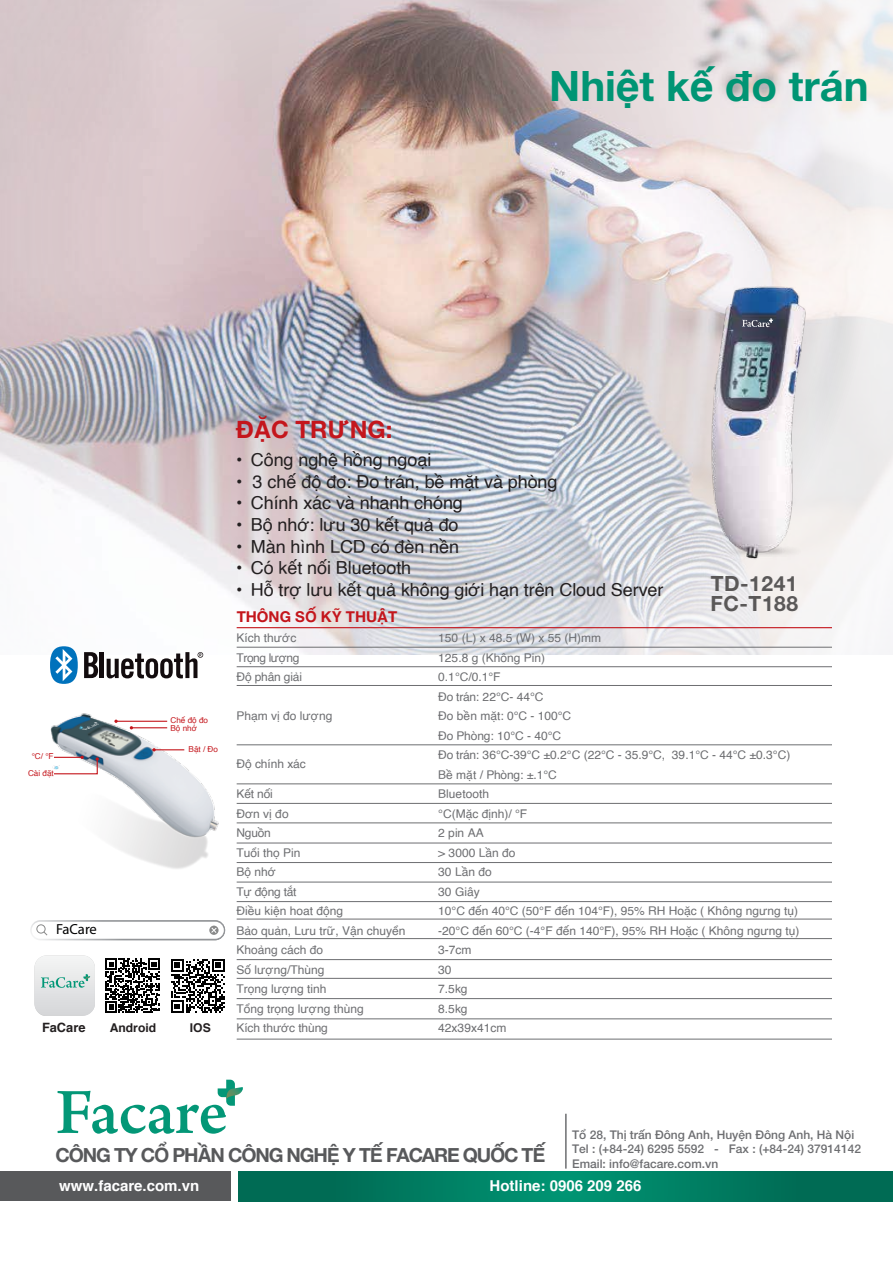
<style>
.page{position:relative;width:893px;height:1263px;background:#fff}
.page>*{position:absolute;margin:0;border:0;box-sizing:border-box;transform-origin:0 0}
.t1{font:700 42px "Helvetica Neue";color:#009574}
.t2{font:700 24px "Helvetica Neue";color:#c4161c}
.t3{font:700 21px "Helvetica Neue";letter-spacing:.025em;color:#5a5858}
.t4{font:700 19.5px "Helvetica Neue";letter-spacing:-.06em;color:#58595b}
.t5{font:18px "Helvetica";letter-spacing:-.005em;color:#231f20}
.t6{font:700 15px "Helvetica";color:#fff}
.t7{font:700 15px "Helvetica Neue";color:#c4161c}
.t8{font:14.55px "Myriad Pro";letter-spacing:-.005em;color:#010101}
.t9{font:700 12.75px "Helvetica";color:#231f20}
.t10{font:700 12.15px "Helvetica";color:#231f20}
.t11{font:12px/19.5px "Helvetica";color:#6d6e71}
.t12{font:500 12px/14.4px "Helvetica Neue";color:#6d6e71}
.t13{font:8.1px/8.2px "Helvetica";color:#c4161c}
</style>
<div class="page">
<img style="left:0;top:0;width:893px;height:654px">
<hr style="left:237px;top:666px;width:595px;height:1px;background:#6d6e71">
<hr style="left:237px;top:685px;width:595px;height:1px;background:#6d6e71">
<hr style="left:237px;top:627px;width:595px;height:1px;background:#c4161c">
<hr style="left:237px;top:647px;width:595px;height:1px;background:#6d6e71">
<hr style="left:237px;top:744px;width:595px;height:1px;background:#6d6e71">
<hr style="left:237px;top:784px;width:595px;height:1px;background:#6d6e71">
<hr style="left:237px;top:803px;width:595px;height:1px;background:#6d6e71">
<hr style="left:237px;top:823px;width:595px;height:1px;background:#6d6e71">
<hr style="left:237px;top:843px;width:595px;height:1px;background:#6d6e71">
<hr style="left:237px;top:862px;width:595px;height:1px;background:#6d6e71">
<hr style="left:237px;top:882px;width:595px;height:1px;background:#6d6e71">
<hr style="left:237px;top:901px;width:595px;height:1px;background:#6d6e71">
<hr style="left:237px;top:919px;width:595px;height:1px;background:#6d6e71">
<hr style="left:237px;top:938px;width:595px;height:1px;background:#6d6e71">
<hr style="left:237px;top:959px;width:595px;height:1px;background:#6d6e71">
<hr style="left:237px;top:978px;width:595px;height:1px;background:#6d6e71">
<hr style="left:237px;top:998px;width:595px;height:1px;background:#6d6e71">
<hr style="left:237px;top:1018px;width:595px;height:1px;background:#6d6e71">
<hr style="left:237px;top:1039px;width:595px;height:1px;background:#6d6e71">
<svg style="left:84px;top:652px;width:14px;height:26px"></svg>
<hr style="left:100px;top:652px;width:4px;height:26px;background:#130c0e">
<svg style="left:107px;top:652px;width:96px;height:26px"></svg>
<svg style="left:50px;top:646px;width:28px;height:38px"></svg>
<hr style="left:565px;top:1114px;width:2px;height:54px;background:#6d6e71">
<div style="left:0;top:1171px;width:231px;height:30px;background:#58595b"></div>
<svg style="left:238px;top:1171px;width:655px;height:30px;background:#007a5f"></svg>
<svg style="left:57px;top:1080px;width:186px;height:54px"></svg>
<svg style="left:30px;top:920px;width:195px;height:20px"></svg>
<div style="left:32px;top:922px;width:192px;height:17px;background:#fff;border-radius:9px"></div>
<svg style="left:36px;top:924px;width:11px;height:11px"></svg>
<svg style="left:209px;top:925px;width:10px;height:10px"></svg>
<svg style="left:211px;top:927px;width:6px;height:6px"></svg>
<svg style="left:34px;top:955px;width:61px;height:61px"></svg>
<svg style="left:105px;top:958px;width:55px;height:55px"></svg>
<svg style="left:171px;top:959px;width:54px;height:54px"></svg>
<img style="left:50px;top:713px;width:198px;height:156px">
<hr style="left:116px;top:721px;width:51px;height:1px;background:#c4161c">
<hr style="left:132px;top:727px;width:35px;height:1px;background:#c4161c">
<svg style="left:53px;top:756px;width:46px;height:19px"></svg>
<hr style="left:152px;top:749px;width:32px;height:1px;background:#c4161c">
<img style="left:690px;top:276px;width:147px;height:309px">
<svg style="left:742px;top:318px;width:31px;height:9px"></svg>
<svg style="left:78px;top:722px;width:21px;height:8px"></svg>
<h1 class="t1" style="left:549px;top:53px;width:321px">Nhiệt kế đo trán</h1>
<p class="t13" style="left:28px;top:749px;width:27px;line-height:16.5px;text-align:center">°C/ °F<br>Cài đặt</p>
<p class="t8" style="left:56px;top:920px;width:42px">FaCare</p>
<p class="t13" style="left:171px;top:716px;width:39px">Chế độ đo<br>Bộ nhớ</p>
<p class="t13" style="left:189px;top:745px;width:31px">Bật / Đo</p>
<p class="t9" style="left:42px;top:1020px;width:45px">FaCare</p>
<p class="t10" style="left:110px;top:1020px;width:48px">Android</p>
<p class="t10" style="left:190px;top:1020px;width:22px">IOS</p>
<h2 class="t2" style="left:236px;top:411px;width:158px">ĐẶC TRƯNG:</h2>
<h3 class="t5" style="left:236px;top:446px;width:197px">• Công nghệ hồng ngoại</h3>
<h3 class="t5" style="left:236px;top:468px;width:323px">• 3 chế độ đo: Đo trán, bề mặt và phòng</h3>
<h3 class="t5" style="left:236px;top:489px;width:228px">• Chính xác và nhanh chóng</h3>
<h3 class="t5" style="left:236px;top:511px;width:224px">• Bộ nhớ: lưu 30 kết quả đo</h3>
<h3 class="t5" style="left:236px;top:532px;width:224px">• Màn hình LCD có đèn nền</h3>
<h3 class="t5" style="left:236px;top:554px;width:177px">• Có kết nối Bluetooth</h3>
<h3 class="t5" style="left:236px;top:576px;width:429px">• Hỗ trợ lưu kết quả không giới hạn trên Cloud Server</h3>
<p class="t7" style="left:237px;top:605px;width:162px">THÔNG SỐ KỸ THUẬT</p>
<h3 class="t3" style="left:711px;top:567px;width:88px">TD-1241</h3>
<h3 class="t3" style="left:710px;top:587px;width:89px">FC-T188</h3>
<p class="t11" style="left:237px;top:628px;width:67px">Kích thước<br>Trọng lượng<br>Độ phân giải</p>
<p class="t11" style="left:237px;top:706px;width:97px">Phạm vị đo lượng</p>
<p class="t11" style="left:237px;top:755px;width:71px">Độ chính xác</p>
<p class="t11" style="left:237px;top:784px;width:170px">Kết nối<br>Đơn vị đo<br>Nguồn<br>Tuổi thọ Pin<br>Bộ nhớ<br>Tự động tắt<br>Điều kiện hoat động<br>Bảo quản, Lưu trữ, Vận chuyển<br>Khoảng cách đo<br>Số lượng/Thùng<br>Trọng lượng tinh<br>Tổng trọng lượng thùng<br>Kích thước thùng</p>
<p class="t11" style="left:438px;top:628px;width:363px">150 (L) x 48.5 (W) x 55 (H)mm<br>125.8 g (Không Pin)<br>0.1°C/0.1°F<br>Đo trán: 22°C- 44°C<br>Đo bền mặt: 0°C - 100°C<br>Đo Phòng: 10°C - 40°C<br>Đo trán: 36°C-39°C ±0.2°C (22°C - 35.9°C, 39.1°C - 44°C ±0.3°C)<br>Bề mặt / Phòng: ±.1°C<br>Bluetooth<br>°C(Mặc định)/ °F<br>2 pin AA<br>&gt; 3000 Lần đo<br>30 Lần đo<br>30 Giây<br>10°C đến 40°C (50°F đến 104°F), 95% RH Hoặc ( Không ngưng tụ) -20°C đến 60°C (-4°F đến 140°F), 95% RH Hoặc ( Không ngưng tụ)<br>3-7cm<br>30<br>7.5kg<br>8.5kg<br>42x39x41cm</p>
<p class="t12" style="left:572px;top:1127px;width:290px">Tổ 28, Thị trấn Đông Anh, Huyện Đông Anh, Hà Nội<br>Tel : (+84-24) 6295 5592 - Fax : (+84-24) 37914142</p>
<h3 class="t4" style="left:56px;top:1140px;width:491px">CÔNG TY CỔ PHẦN CÔNG NGHỆ Y TẾ FACARE QUỐC TẾ</h3>
<p class="t12" style="left:572px;top:1155px;width:148px">Email: info@facare.com.vn</p>
<p class="t6" style="left:490px;top:1176px;width:153px">Hotline: 0906 209 266</p>
<p class="t6" style="left:59px;top:1176px;width:142px">www.facare.com.vn</p>
</div>
